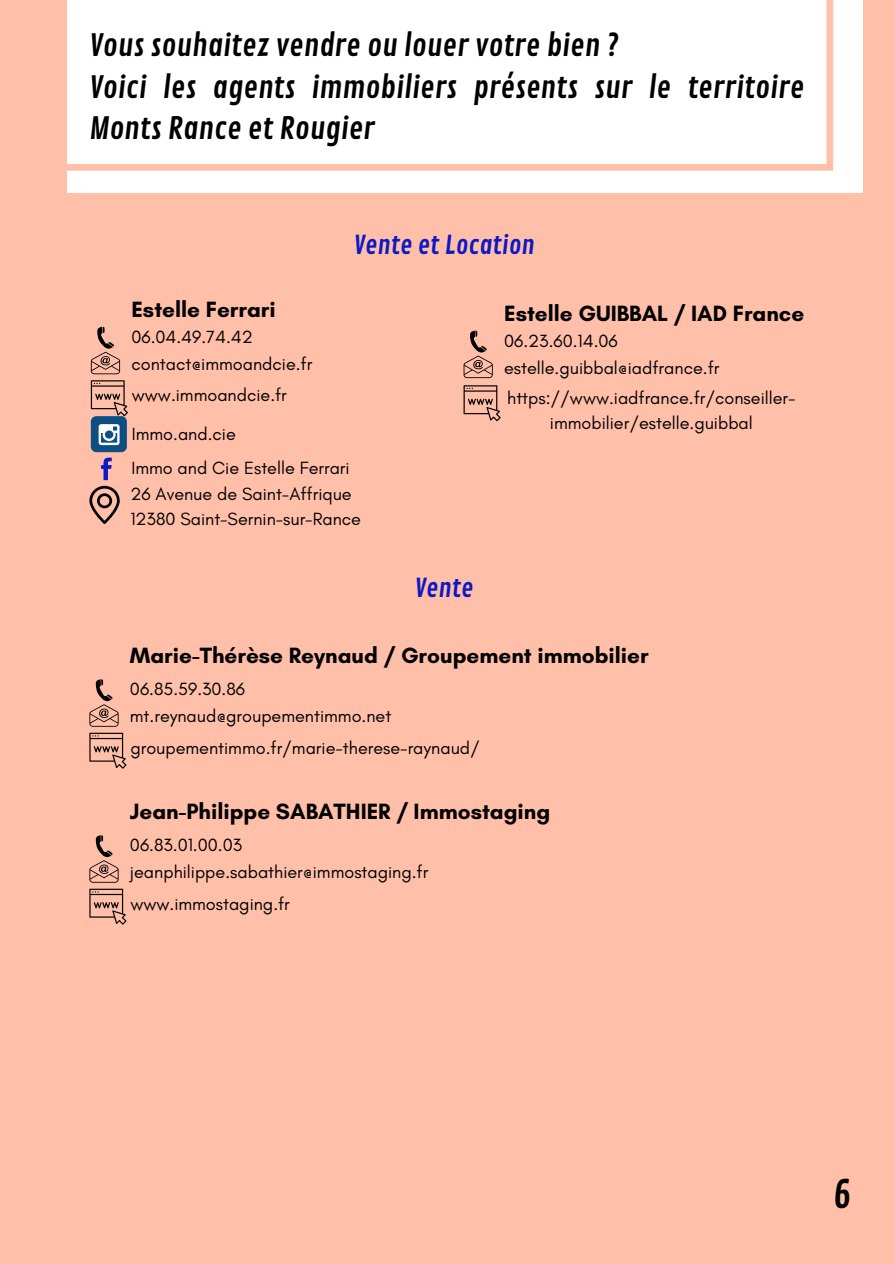
<style>
.page{position:relative;width:894px;height:1264px;background:#fff}
.page>*{position:absolute;margin:0;border:0;box-sizing:border-box;transform-origin:0 0}
.t1{font:37.5px "Contrail One";color:#000}
.t2{font:30px/41.7px "Contrail One";color:#000}
.t3{font:25.5px "Contrail One";color:#0d19c4}
.t4{font:700 22.5px "Glacial Indifference";color:#000}
.t5{font:18px/24.8px "Glacial Indifference";color:#000;text-align:center}
</style>
<div class="page">
<div style="left:0;top:0;width:893px;height:1263px;background:#ffbfa9"></div>
<div style="left:67px;top:0;width:795px;height:193px;background:#fff"></div>
<svg style="left:67px;top:0;width:766px;height:171px"></svg>
<svg style="left:89px;top:835px;width:30px;height:47px"></svg>
<svg style="left:89px;top:888px;width:37px;height:36px"></svg>
<svg style="left:463px;top:330px;width:29px;height:48px"></svg>
<svg style="left:91px;top:327px;width:29px;height:47px"></svg>
<svg style="left:91px;top:380px;width:37px;height:36px"></svg>
<svg style="left:89px;top:486px;width:31px;height:38px"></svg>
<svg style="left:89px;top:679px;width:30px;height:47px"></svg>
<svg style="left:89px;top:732px;width:37px;height:36px"></svg>
<div style="left:91px;top:416px;width:36px;height:36px;background:#0d4f83;border-radius:5px"></div>
<svg style="left:99px;top:424px;width:20px;height:21px"></svg>
<svg style="left:101px;top:457px;width:11px;height:23px"></svg>
<svg style="left:463px;top:385px;width:37px;height:36px"></svg>
<p class="t2" style="left:89px;top:26px;width:716px">Vous souhaitez vendre ou louer votre bien ?<br>Voici les agents immobiliers présents sur le territoire<br>Monts Rance et Rougier</p>
<p class="t4" style="left:131px;top:295px;width:146px">Estelle Ferrari</p>
<p class="t5" style="left:131px;top:324px;width:123px">06.04.49.74.42</p>
<p class="t5" style="left:131px;top:351px;width:182px">contact@immoandcie.fr</p>
<p class="t5" style="left:132px;top:382px;width:156px">www.immoandcie.fr</p>
<p class="t5" style="left:132px;top:421px;width:105px">Immo.and.cie</p>
<p class="t3" style="left:353px;top:230px;width:182px">Vente et Location</p>
<p class="t4" style="left:504px;top:299px;width:301px">Estelle GUIBBAL / IAD France</p>
<p class="t5" style="left:504px;top:328px;width:115px">06.23.60.14.06</p>
<p class="t5" style="left:504px;top:355px;width:217px">estelle.guibbal@iadfrance.fr</p>
<p class="t5" style="left:507px;top:385px;width:290px">https://www.iadfrance.fr/conseiller&shy;immobilier/estelle.guibbal</p>
<p class="t5" style="left:131px;top:455px;width:220px">Immo and Cie Estelle Ferrari</p>
<p class="t5" style="left:130px;top:481px;width:223px">26 Avenue de Saint-Affrique</p>
<p class="t5" style="left:130px;top:506px;width:232px">12380 Saint-Sernin-sur-Rance</p>
<p class="t3" style="left:414px;top:573px;width:60px">Vente</p>
<p class="t4" style="left:130px;top:642px;width:520px">Marie-Thérèse Reynaud / Groupement immobilier</p>
<p class="t5" style="left:130px;top:676px;width:117px">06.85.59.30.86</p>
<p class="t5" style="left:130px;top:703px;width:263px">mt.reynaud@groupementimmo.net</p>
<h3 class="t5" style="left:130px;top:735px;width:351px">groupementimmo.fr/marie-therese-raynaud/</h3>
<p class="t4" style="left:130px;top:798px;width:422px">Jean-Philippe SABATHIER / Immostaging</p>
<h2 class="t5" style="left:130px;top:832px;width:114px">06.83.01.00.03</h2>
<h3 class="t5" style="left:130px;top:859px;width:300px">jeanphilippe.sabathier@immostaging.fr</h3>
<p class="t5" style="left:130px;top:890px;width:161px">www.immostaging.fr</p>
<h1 class="t1" style="left:832px;top:1171px;width:19px">6</h1>
</div>
